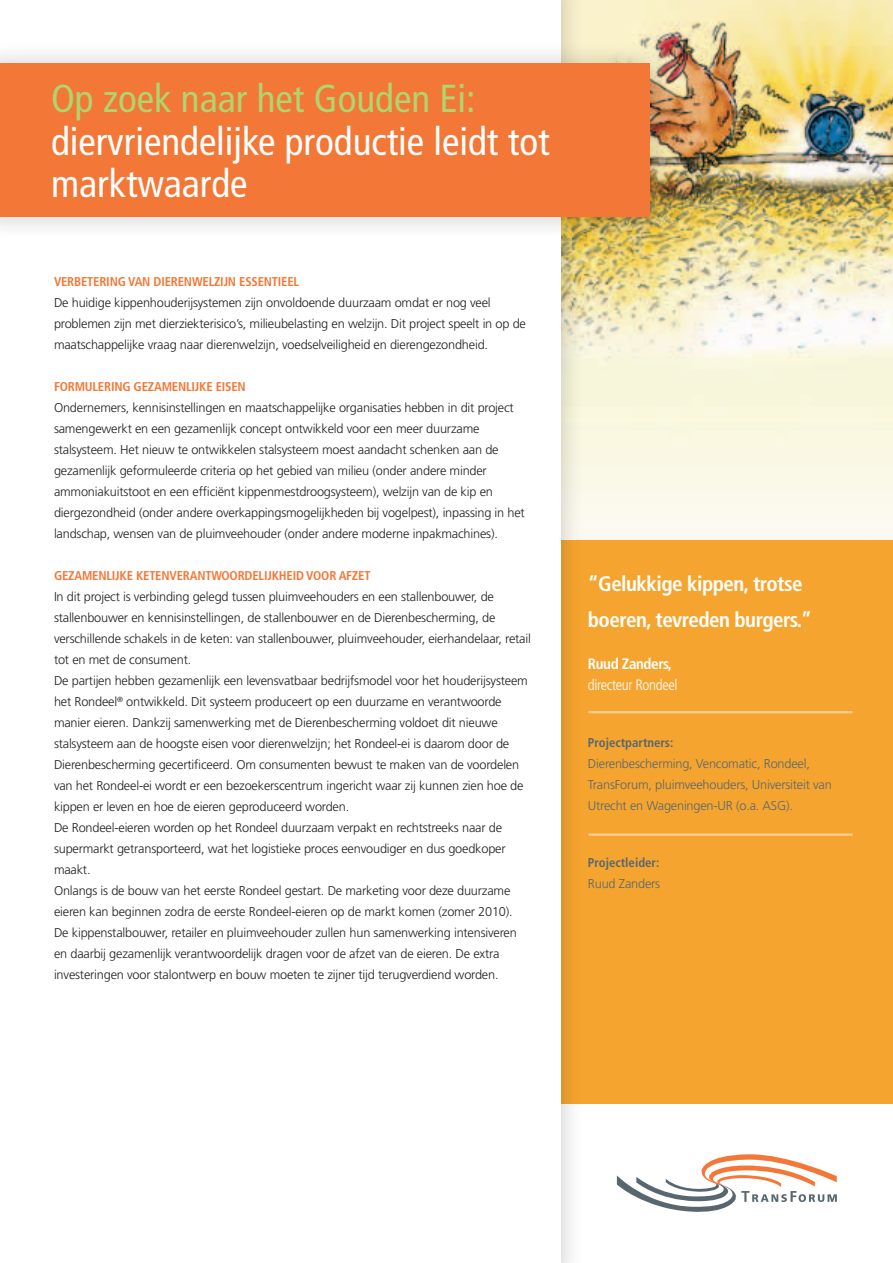
<style>
.page{position:relative;width:893px;height:1263px;background:#fff}
.page>*{position:absolute;margin:0;border:0;box-sizing:border-box;transform-origin:0 0}
.t1{font:condensed 39px/42.6px "Frutiger";color:#fff}
.t2{font:condensed 39px "Frutiger";color:#b1d46d}
.t3{font:700 condensed 21px/36px "Frutiger";letter-spacing:-.025em;color:#fff}
.t4{font:300 condensed 15px "Frutiger";letter-spacing:-.025em;color:#fff}
.t5{font:700 condensed 15px "Frutiger";letter-spacing:-.025em;color:#fff}
.t6{font:300 12.75px/21px "Frutiger";letter-spacing:-.015em;color:#231f20}
.t7{font:300 12.75px/21px "Frutiger";letter-spacing:-.015em;color:#586670}
.t8{font:700 condensed 12.75px "Frutiger";letter-spacing:-.015em;color:#f37736}
.t9{font:700 condensed 12.75px "Frutiger";color:#586670}
</style>
<div class="page">
<div style="left:180px;top:0;width:713px;height:1103px;background:#f5a52f"></div>
<img style="left:584px;top:0;width:309px;height:539px">
<div style="left:0;top:0;width:584px;height:1263px;background:#231f20;opacity:.25"></div>
<div style="left:0;top:0;width:561px;height:1263px;background:#fff"></div>
<div style="left:0;top:38px;width:672px;height:201px;background:#231f20;opacity:.25"></div>
<div style="left:0;top:63px;width:650px;height:153px;background:#f37736"></div>
<svg style="left:617px;top:1154px;width:220px;height:58px"></svg>
<hr style="left:588px;top:711px;width:264px;height:2px;background:#face93">
<hr style="left:588px;top:833px;width:264px;height:3px;background:#face93">
<h1 class="t2" style="left:51px;top:76px;width:426px">Op zoek naar het Gouden Ei:</h1>
<h1 class="t1" style="left:51px;top:120px;width:500px">diervriendelijke productie leidt tot marktwaarde</h1>
<p class="t8" style="left:54px;top:274px;width:247px">VERBETERING VAN DIERENWELZIJN ESSENTIEEL</p>
<p class="t6" style="left:54px;top:292px;width:473px">De huidige kippenhouderijsystemen zijn onvoldoende duurzaam omdat er nog veel problemen zijn met dierziekterisico’s, milieubelasting en welzijn. Dit project speelt in op de maatschappelijke vraag naar dierenwelzijn, voedselveiligheid en dierengezondheid.</p>
<p class="t8" style="left:54px;top:379px;width:193px">FORMULERING GEZAMENLIJKE EISEN</p>
<p class="t6" style="left:54px;top:397px;width:472px">Ondernemers, kennisinstellingen en maatschappelijke organisaties hebben in dit project samengewerkt en een gezamenlijk concept ontwikkeld voor een meer duurzame stalsysteem. Het nieuw te ontwikkelen stalsysteem moest aandacht schenken aan de gezamenlijk geformuleerde criteria op het gebied van milieu (onder andere minder ammoniakuitstoot en een efficiënt kippenmestdroogsysteem), welzijn van de kip en diergezondheid (onder andere overkappingsmogelijkheden bij vogelpest), inpassing in het landschap, wensen van de pluimveehouder (onder andere moderne inpakmachines).</p>
<p class="t8" style="left:54px;top:568px;width:318px">GEZAMENLIJKE KETENVERANTWOORDELIJKHEID VOOR AFZET</p>
<p class="t6" style="left:54px;top:586px;width:478px">In dit project is verbinding gelegd tussen pluimveehouders en een stallenbouwer, de stallenbouwer en kennisinstellingen, de stallenbouwer en de Dierenbescherming, de verschillende schakels in de keten: van stallenbouwer, pluimveehouder, eierhandelaar, retail tot en met de consument.<br>De partijen hebben gezamenlijk een levensvatbaar bedrijfsmodel voor het houderijsysteem het Rondeel<sup>®</sup> ontwikkeld. Dit systeem produceert op een duurzame en verantwoorde manier eieren. Dankzij samenwerking met de Dierenbescherming voldoet dit nieuwe stalsysteem aan de hoogste eisen voor dierenwelzijn; het Rondeel-ei is daarom door de Dierenbescherming gecertificeerd. Om consumenten bewust te maken van de voordelen van het Rondeel-ei wordt er een bezoekerscentrum ingericht waar zij kunnen zien hoe de kippen er leven en hoe de eieren geproduceerd worden.<br>De Rondeel-eieren worden op het Rondeel duurzaam verpakt en rechtstreeks naar de supermarkt getransporteerd, wat het logistieke proces eenvoudiger en dus goedkoper maakt.<br>Onlangs is de bouw van het eerste Rondeel gestart. De marketing voor deze duurzame eieren kan beginnen zodra de eerste Rondeel-eieren op de markt komen (zomer 2010).<br>De kippenstalbouwer, retailer en pluimveehouder zullen hun samenwerking intensiveren en daarbij gezamenlijk verantwoordelijk dragen voor de afzet van de eieren. De extra investeringen voor stalontwerp en bouw moeten te zijner tijd terugverdiend worden.</p>
<h2 class="t3" style="left:588px;top:566px;width:226px">“Gelukkige kippen, trotse boeren, tevreden burgers.”</h2>
<p class="t5" style="left:588px;top:655px;width:86px">Ruud Zanders,</p>
<p class="t4" style="left:588px;top:676px;width:91px">directeur Rondeel</p>
<p class="t9" style="left:588px;top:735px;width:87px">Projectpartners:</p>
<p class="t7" style="left:588px;top:753px;width:246px">Dierenbescherming, Vencomatic, Rondeel,<br>TransForum, pluimveehouders, Universiteit van<br>Utrecht en Wageningen-UR (o.a. ASG).</p>
<p class="t9" style="left:588px;top:855px;width:73px">Projectleider:</p>
<p class="t7" style="left:588px;top:873px;width:74px">Ruud Zanders</p>
</div>
